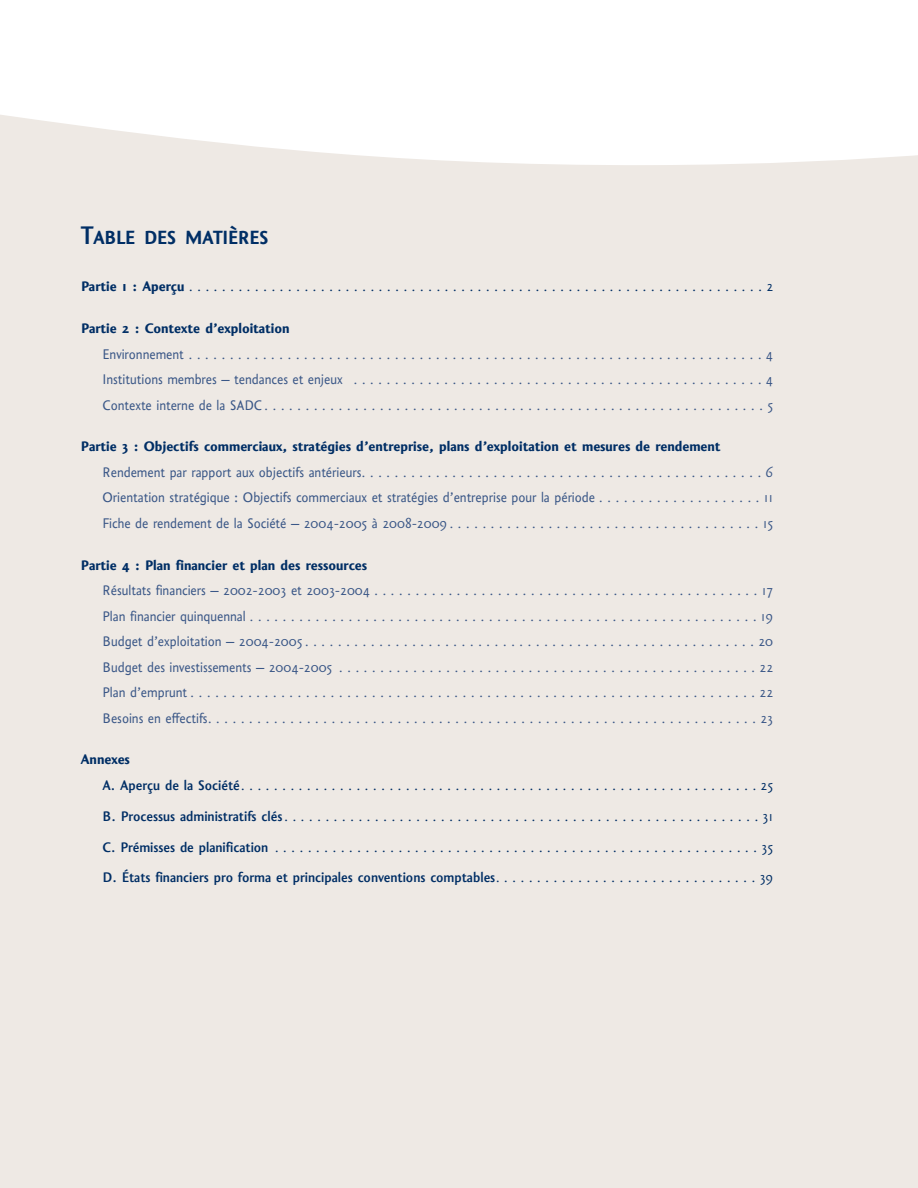
<style>
.page{position:relative;width:918px;height:1188px;background:#fff}
.page>*{position:absolute;margin:0;border:0;box-sizing:border-box;transform-origin:0 0}
.t1{font:500 30px "Coeval Expert";color:#002e65}
.t2{font:16.5px/25.5px "Coeval";color:#3a5787;text-align:justify}
.t3{font:16.5px/30.9px "Coeval";color:#002e65}
.t4{font:700 16.5px "Coeval";color:#002e65}
.s1{font-weight:700}
.s2{font-weight:500}
</style>
<div class="page">
<div style="left:0;top:115px;width:918px;height:1073px;background:#eee9e4"></div>
<h1 class="t1" style="left:81px;top:216px;width:189px">Table des matières</h1>
<p class="t3" style="left:81px;top:270px;width:694px"><span class="s1">Partie 1 : Aperçu</span> . . . . . . . . . . . . . . . . . . . . . . . . . . . . . . . . . . . . . . . . . . . . . . . . . . . . . . . . . . . . . . . . . . . . . . 2</p>
<p class="t4" style="left:81px;top:318px;width:210px">Partie 2 : Contexte d’exploitation</p>
<p class="t2" style="left:103px;top:340px;width:672px">Environnement . . . . . . . . . . . . . . . . . . . . . . . . . . . . . . . . . . . . . . . . . . . . . . . . . . . . . . . . . . . . . . . . . . . . . . 4<br>Institutions membres – tendances et enjeux . . . . . . . . . . . . . . . . . . . . . . . . . . . . . . . . . . . . . . . . . . . . . . . . . . 4<br>Contexte interne de la SADC . . . . . . . . . . . . . . . . . . . . . . . . . . . . . . . . . . . . . . . . . . . . . . . . . . . . . . . . . . . . . 5</p>
<p class="t4" style="left:81px;top:436px;width:641px">Partie 3 : Objectifs commerciaux, stratégies d’entreprise, plans d’exploitation et mesures de rendement</p>
<p class="t2" style="left:103px;top:458px;width:672px">Rendement par rapport aux objectifs antérieurs. . . . . . . . . . . . . . . . . . . . . . . . . . . . . . . . . . . . . . . . . . . . . . . . . 6<br>Orientation stratégique : Objectifs commerciaux et stratégies d’entreprise pour la période . . . . . . . . . . . . . . . . . . . . 11<br>Fiche de rendement de la Société – 2004-2005 à 2008-2009 . . . . . . . . . . . . . . . . . . . . . . . . . . . . . . . . . . . . . . 15</p>
<p class="t4" style="left:81px;top:554px;width:288px">Partie 4 : Plan financier et plan des ressources</p>
<p class="t2" style="left:103px;top:577px;width:672px">Résultats financiers – 2002-2003 et 2003-2004 . . . . . . . . . . . . . . . . . . . . . . . . . . . . . . . . . . . . . . . . . . . . . . . 17<br>Plan financier quinquennal . . . . . . . . . . . . . . . . . . . . . . . . . . . . . . . . . . . . . . . . . . . . . . . . . . . . . . . . . . . . . . 19<br>Budget d’exploitation – 2004-2005 . . . . . . . . . . . . . . . . . . . . . . . . . . . . . . . . . . . . . . . . . . . . . . . . . . . . . . . 20<br>Budget des investissements – 2004-2005 . . . . . . . . . . . . . . . . . . . . . . . . . . . . . . . . . . . . . . . . . . . . . . . . . . . 22<br>Plan d’emprunt . . . . . . . . . . . . . . . . . . . . . . . . . . . . . . . . . . . . . . . . . . . . . . . . . . . . . . . . . . . . . . . . . . . . . 22<br>Besoins en effectifs. . . . . . . . . . . . . . . . . . . . . . . . . . . . . . . . . . . . . . . . . . . . . . . . . . . . . . . . . . . . . . . . . . . 23</p>
<p class="t3" style="left:103px;top:746px;width:672px;line-height:25.5px;text-indent:-22px"><span class="s1">Annexes<br></span><span class="s2">A. Aperçu de la Société</span>. . . . . . . . . . . . . . . . . . . . . . . . . . . . . . . . . . . . . . . . . . . . . . . . . . . . . . . . . . . . . . . 25</p>
<p class="t3" style="left:103px;top:800px;width:672px;text-align:justify"><span class="s2">B. Processus administratifs clés</span>. . . . . . . . . . . . . . . . . . . . . . . . . . . . . . . . . . . . . . . . . . . . . . . . . . . . . . . . . . 31<br><span class="s2">C. Prémisses de planification</span> . . . . . . . . . . . . . . . . . . . . . . . . . . . . . . . . . . . . . . . . . . . . . . . . . . . . . . . . . . . 35<br><span class="s2">D. États financiers pro forma et principales conventions comptables</span>. . . . . . . . . . . . . . . . . . . . . . . . . . . . . . . . 39</p>
</div>
